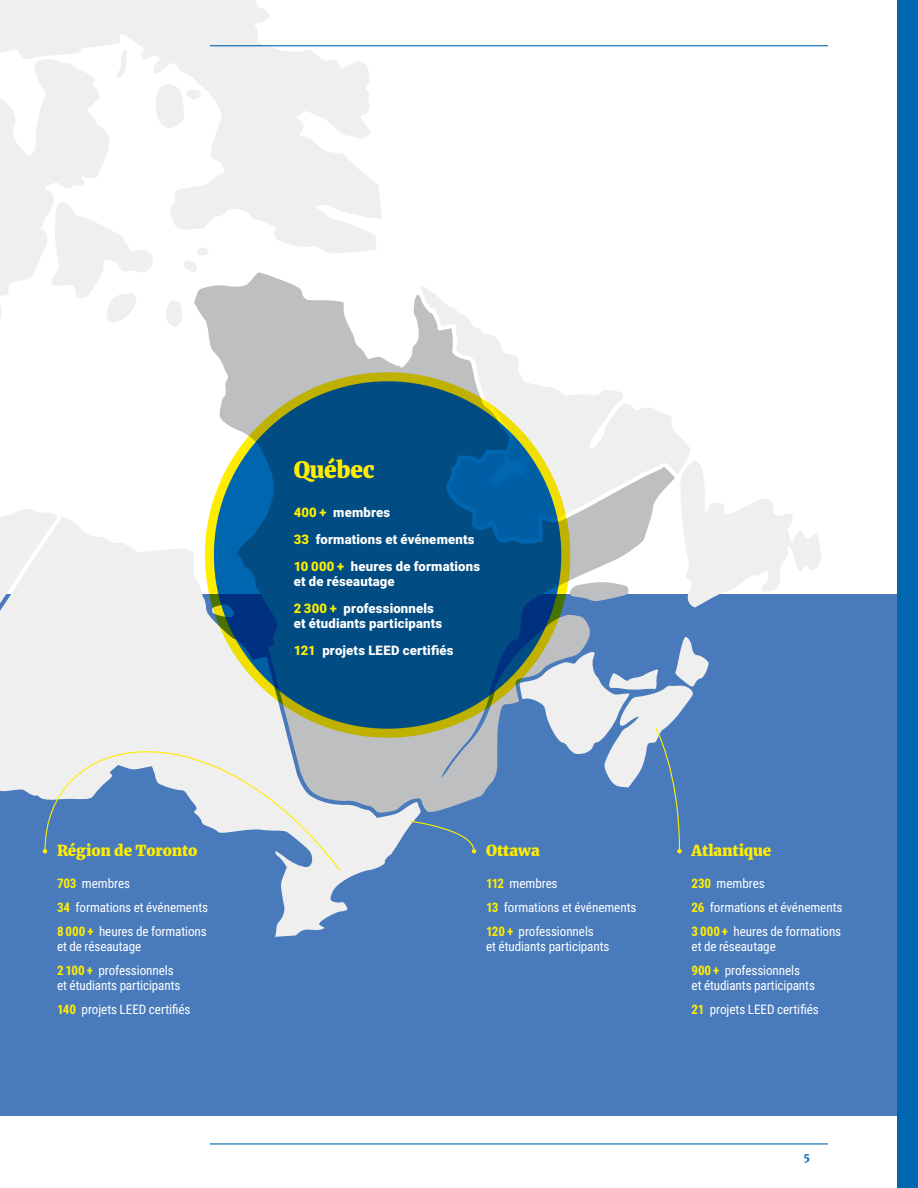
<style>
.page{position:relative;width:918px;height:1188px;background:#fff}
.page>*{position:absolute;margin:0;border:0;box-sizing:border-box;transform-origin:0 0}
.t1{font:800 22.5px "Merriweather";letter-spacing:-.01em;color:#ffed00}
.t2{font:800 15px "Merriweather";letter-spacing:-.005em;color:#ffed00}
.t3{font:13.2px/24px "Roboto Condensed";letter-spacing:-.005em;color:#fff}
.t4{font:900 13.2px/27px "Roboto";letter-spacing:.015em;color:#fff}
.t5{font:700 10.5px "Merriweather";color:#0066af}
.s1{font-weight:700;color:#ffed00}
.s2{color:#ffed00}
</style>
<div class="page">
<div style="left:0;top:594px;width:918px;height:522px;background:#497bbc"></div>
<svg style="left:685px;top:461px;width:136px;height:147px"></svg>
<svg style="left:675px;top:432px;width:16px;height:108px;fill:#efefef"></svg>
<svg style="left:0;top:254px;width:42px;height:65px"></svg>
<svg style="left:166px;top:301px;width:16px;height:26px"></svg>
<svg style="left:52px;top:254px;width:101px;height:68px"></svg>
<svg style="left:0;top:0;width:382px;height:254px;fill:#efefef"></svg>
<svg style="left:182px;top:247px;width:27px;height:25px"></svg>
<svg style="left:153px;top:83px;width:49px;height:46px"></svg>
<svg style="left:116px;top:49px;width:12px;height:31px"></svg>
<svg style="left:275px;top:813px;width:145px;height:124px"></svg>
<svg style="left:194px;top:272px;width:481px;height:541px"></svg>
<svg style="left:567px;top:582px;width:62px;height:19px"></svg>
<svg style="left:209px;top:377px;width:357px;height:356px;background:#095280"></svg>
<svg style="left:519px;top:637px;width:190px;height:217px"></svg>
<svg style="left:409px;top:820px;width:67px;height:34px"></svg>
<svg style="left:0;top:427px;width:341px;height:445px"></svg>
<div style="left:897px;top:0;width:21px;height:1188px;background:#0066af"></div>
<hr style="left:210px;top:1143px;width:618px;height:1px;background:#0066af">
<hr style="left:210px;top:45px;width:618px;height:1px;background:#0066af">
<p class="t2" style="left:57px;top:842px;width:142px">Région de Toronto</p>
<p class="t3" style="left:57px;top:871px;width:153px"><span class="s1">703</span> membres<br><span class="s1">34</span> formations et événements<br><span class="s1">8 000 +</span> heures de formations</p>
<p class="t3" style="left:57px;top:934px;width:118px">et de réseautage<br><span class="s1">2 100 +</span> professionnels</p>
<p class="t3" style="left:57px;top:973px;width:135px">et étudiants participants<br><span class="s1">140</span> projets LEED certifiés</p>
<h1 class="t1" style="left:294px;top:455px;width:83px">Québec</h1>
<p class="t4" style="left:294px;top:498px;width:188px"><span class="s2">400 +</span> membres<br><span class="s2">33</span> formations et événements<br><span class="s2">10 000 +</span> heures de formations</p>
<p class="t4" style="left:294px;top:567px;width:142px">et de réseautage<br><span class="s2">2 300 +</span> professionnels</p>
<p class="t4" style="left:294px;top:609px;width:161px">et étudiants participants<br><span class="s2">121</span> projets LEED certifiés</p>
<p class="t2" style="left:486px;top:842px;width:55px">Ottawa</p>
<p class="t3" style="left:486px;top:871px;width:152px"><span class="s1">112</span> membres<br><span class="s1">13</span> formations et événements<br><span class="s1">120 +</span> professionnels</p>
<p class="t3" style="left:486px;top:934px;width:125px">et étudiants participants</p>
<p class="t2" style="left:692px;top:842px;width:81px">Atlantique</p>
<p class="t3" style="left:692px;top:871px;width:152px"><span class="s1">230</span> membres<br><span class="s1">26</span> formations et événements<br><span class="s1">3 000 +</span> heures de formations</p>
<p class="t3" style="left:692px;top:934px;width:110px">et de réseautage<br><span class="s1">900 +</span> professionnels</p>
<p class="t3" style="left:692px;top:973px;width:129px">et étudiants participants<br><span class="s1">21</span> projets LEED certifiés</p>
<p class="t5" style="left:804px;top:1151px;width:8px">5</p>
</div>
